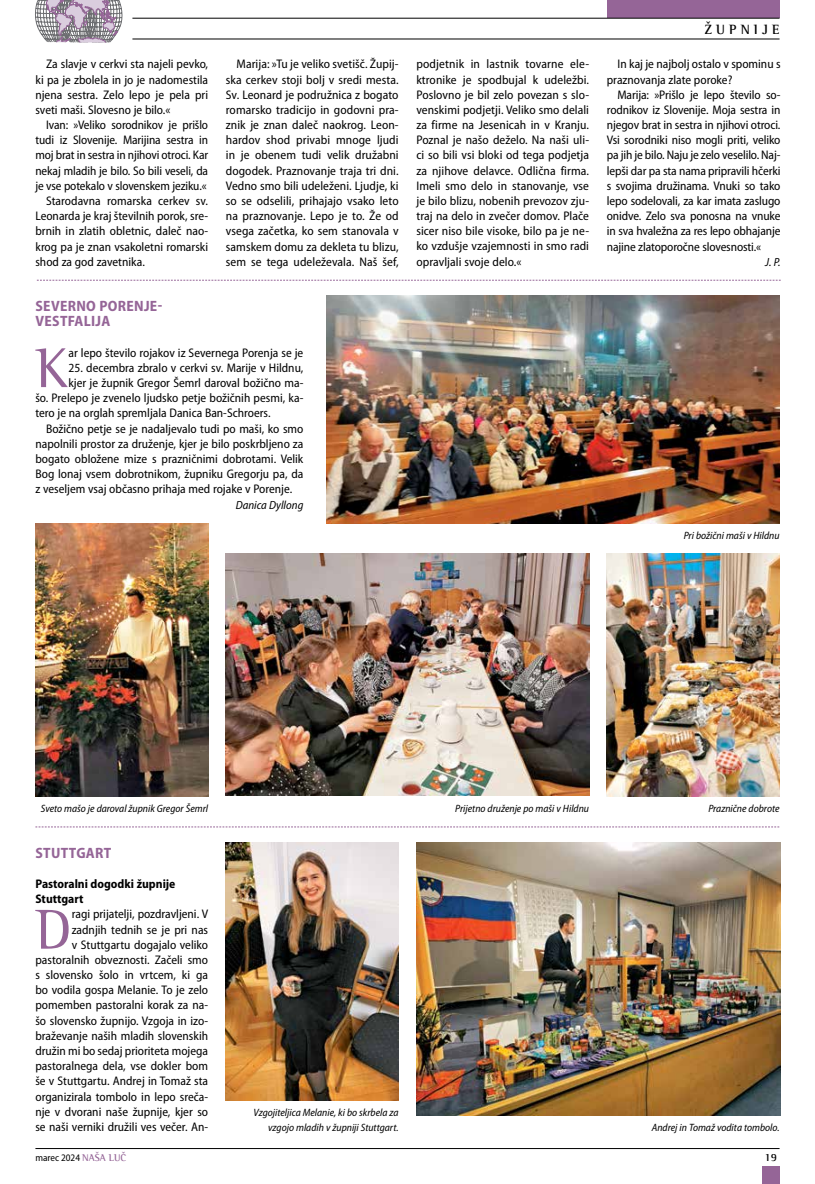
<style>
.page{position:relative;width:815px;height:1184px;background:#fff}
.page>*{position:absolute;margin:0;border:0;box-sizing:border-box;transform-origin:0 0}
.t1{font:57.62px "Rotis SI Semi Serif";color:#956597}
.t2{font:700 semi-condensed 15px/15.1px "Myriad Pro";letter-spacing:.02em;color:#956597}
.t3{font:700 13.75px "Rotis SI Semi Serif";letter-spacing:.3em;color:#000}
.t4{font:semi-condensed 12.5px/15.1px "Myriad Pro";color:#000;text-align:justify}
.t5{font:700 semi-condensed 12.5px/15.1px "Myriad Pro";color:#000}
.t6{font:italic semi-condensed 11.88px "Myriad Pro";color:#000}
.t7{font:700 11.25px "Rotis SI Semi Serif";color:#000}
.t8{font:italic semi-condensed 10.62px/15.1px "Myriad Pro";color:#000;text-align:right}
.t9{font:semi-condensed 10px "Myriad Pro";color:#000}
.s1{font-family:"Rotis SI Semi Serif";font-weight:700;font-stretch:normal;color:#956597}
</style>
<div class="page">
<hr style="left:35px;top:1148px;width:745px;height:1px;background:#000">
<div style="left:607px;top:0;width:173px;height:18px;background:#956597"></div>
<div style="left:762px;top:1166px;width:18px;height:17px;background:#956597"></div>
<hr style="left:132px;top:39px;width:648px;height:1px;background:#000">
<hr style="left:132px;top:18px;width:648px;height:1px;background:#000">
<svg style="left:35px;top:0;width:88px;height:43px;background:#b0a6b2"></svg>
<svg style="left:37px;top:280px;width:744px;height:1px"></svg>
<svg style="left:35px;top:826px;width:745px;height:1px"></svg>
<img style="left:326px;top:296px;width:454px;height:227px">
<img style="left:35px;top:523px;width:173px;height:274px">
<img style="left:226px;top:553px;width:363px;height:243px">
<img style="left:607px;top:553px;width:173px;height:244px">
<img style="left:226px;top:842px;width:173px;height:258px">
<img style="left:416px;top:842px;width:365px;height:273px">
<p class="t4" style="left:35px;top:57px;width:174px;text-indent:11px">Za slavje v cerkvi sta najeli pevko, ki pa je zbolela in jo je nadomestila njena sestra. Zelo lepo je pela pri sveti maši. Slovesno je bilo.«</p>
<p class="t4" style="left:46px;top:118px;width:164px">Ivan: »Veliko sorodnikov je prišlo</p>
<p class="t4" style="left:35px;top:133px;width:174px">tudi iz Slovenije. Marijina sestra in</p>
<p class="t4" style="left:35px;top:148px;width:174px">moj brat in sestra in njihovi otroci. Kar</p>
<p class="t4" style="left:35px;top:163px;width:174px">nekaj mladih je bilo. So bili veseli, da</p>
<p class="t4" style="left:35px;top:178px;width:173px">je vse potekalo v slovenskem jeziku.«</p>
<p class="t4" style="left:46px;top:193px;width:164px">Starodavna romarska cerkev sv.</p>
<p class="t4" style="left:35px;top:209px;width:174px">Leonarda je kraj številnih porok, sre-</p>
<p class="t4" style="left:35px;top:224px;width:174px">brnih in zlatih obletnic, daleč nao-</p>
<p class="t4" style="left:35px;top:239px;width:174px">krog pa je znan vsakoletni romarski</p>
<p class="t4" style="left:35px;top:254px;width:111px">shod za god zavetnika.</p>
<p class="t3" style="left:704px;top:21px;width:77px">ŽUPNIJE</p>
<p class="t4" style="left:226px;top:57px;width:174px;text-indent:11px">Marija: »Tu je veliko svetišč. Župij&shy;ska cerkev stoji bolj v sredi mesta.<br>Sv. Leonard je podružnica z bogato romarsko tradicijo in godovni pra&shy;znik je znan daleč naokrog. Leon&shy;hardov shod privabi mnoge ljudi in je obenem tudi velik družabni dogodek. Praznovanje traja tri dni.<br>Vedno smo bili udeleženi. Ljudje, ki so se odselili, prihajajo vsako leto na praznovanje. Lepo je to. Že od vsega začetka, ko sem stanovala v samskem domu za dekleta tu blizu, sem se tega udeleževala. Naš šef,</p>
<p class="t4" style="left:416px;top:57px;width:174px">podjetnik in lastnik tovarne ele&shy;ktronike je spodbujal k udeležbi.<br>Poslovno je bil zelo povezan s slo&shy;venskimi podjetji. Veliko smo delali za firme na Jesenicah in v Kranju.<br>Poznal je našo deželo. Na naši uli&shy;ci so bili vsi bloki od tega podjetja za njihove delavce. Odlična firma.<br>Imeli smo delo in stanovanje, vse je bilo blizu, nobenih prevozov zju&shy;traj na delo in zvečer domov. Plače sicer niso bile visoke, bilo pa je ne&shy;ko vzdušje vzajemnosti in smo radi opravljali svoje delo.«</p>
<p class="t4" style="left:607px;top:57px;width:175px;text-indent:11px">In kaj je najbolj ostalo v spominu s praznovanja zlate poroke?</p>
<p class="t4" style="left:607px;top:87px;width:175px;text-indent:11px">Marija: »Prišlo je lepo število so&shy;rodnikov iz Slovenije. Moja sestra in njegov brat in sestra in njihovi otroci.<br>Vsi sorodniki niso mogli priti, veliko pa jih je bilo. Naju je zelo veselilo. Naj&shy;lepši dar pa sta nama pripravili hčerki s svojima družinama. Vnuki so tako lepo sodelovali, za kar imata zaslugo onidve. Zelo sva ponosna na vnuke in sva hvaležna za res lepo obhajanje najine zlatoporočne slovesnosti.«</p>
<p class="t6" style="left:765px;top:255px;width:17px">J. P.</p>
<p class="t2" style="left:36px;top:299px;width:128px">SEVERNO PORENJE-<br>VESTFALIJA</p>
<h1 class="t1" style="left:35px;top:334px;width:35px">K</h1>
<p class="t4" style="left:69px;top:345px;width:236px">ar lepo število rojakov iz Severnega Porenja se je</p>
<p class="t4" style="left:69px;top:360px;width:236px">25. decembra zbralo v cerkvi sv. Marije v Hildnu,</p>
<p class="t4" style="left:69px;top:375px;width:236px">kjer je župnik Gregor Šemrl daroval božično ma-</p>
<p class="t4" style="left:35px;top:391px;width:269px">šo. Prelepo je zvenelo ljudsko petje božičnih pesmi, ka-</p>
<p class="t4" style="left:35px;top:406px;width:237px">tero je na orglah spremljala Danica Ban-Schroers.</p>
<p class="t4" style="left:46px;top:421px;width:259px">Božično petje se je nadaljevalo tudi po maši, ko smo</p>
<p class="t4" style="left:35px;top:436px;width:269px">napolnili prostor za druženje, kjer je bilo poskrbljeno za</p>
<p class="t4" style="left:35px;top:451px;width:269px">bogato obložene mize s prazničnimi dobrotami. Velik</p>
<p class="t4" style="left:35px;top:466px;width:269px">Bog lonaj vsem dobrotnikom, župniku Gregorju pa, da</p>
<p class="t4" style="left:35px;top:482px;width:258px">z veseljem vsaj občasno prihaja med rojake v Porenje.</p>
<p class="t6" style="left:236px;top:498px;width:69px">Danica Dyllong</p>
<p class="t8" style="left:684px;top:528px;width:97px">Pri božični maši v Hildnu</p>
<p class="t8" style="left:41px;top:801px;width:169px">Sveto mašo je daroval župnik Gregor Šemrl</p>
<p class="t8" style="left:455px;top:801px;width:135px">Prijetno druženje po maši v Hildnu</p>
<p class="t8" style="left:708px;top:801px;width:73px">Praznične dobrote</p>
<p class="t2" style="left:36px;top:845px;width:77px">STUTTGART</p>
<p class="t5" style="left:35px;top:876px;width:142px">Pastoralni dogodki župnije<br>Stuttgart</p>
<h1 class="t1" style="left:35px;top:895px;width:38px">D</h1>
<p class="t4" style="left:35px;top:906px;width:174px;text-align:right">ragi prijatelji, pozdravljeni. V zadnjih tednih se je pri nas<br>v Stuttgartu dogajalo veliko pastoralnih obveznosti. Začeli smo s slovensko šolo in vrtcem, ki ga bo vodila gospa Melanie. To je zelo pomemben pastoralni korak za na&shy;šo slovensko župnijo. Vzgoja in izo&shy;braževanje naših mladih slovenskih družin mi bo sedaj prioriteta mojega pastoralnega dela, vse dokler bom še v Stuttgartu. Andrej in Tomaž sta organizirala tombolo in lepo sreča&shy;nje v dvorani naše župnije, kjer so se naši verniki družili ves večer. An-</p>
<p class="t8" style="left:254px;top:1104px;width:146px">Vzgojiteljica Melanie, ki bo skrbela za vzgojo mladih v župniji Stuttgart.</p>
<p class="t8" style="left:652px;top:1119px;width:129px">Andrej in Tomaž vodita tombolo.</p>
<p class="t9" style="left:35px;top:1152px;width:92px">marec 2024 <span class="s1">NAŠA LUČ</span></p>
<p class="t7" style="left:764px;top:1150px;width:14px">19</p>
</div>
